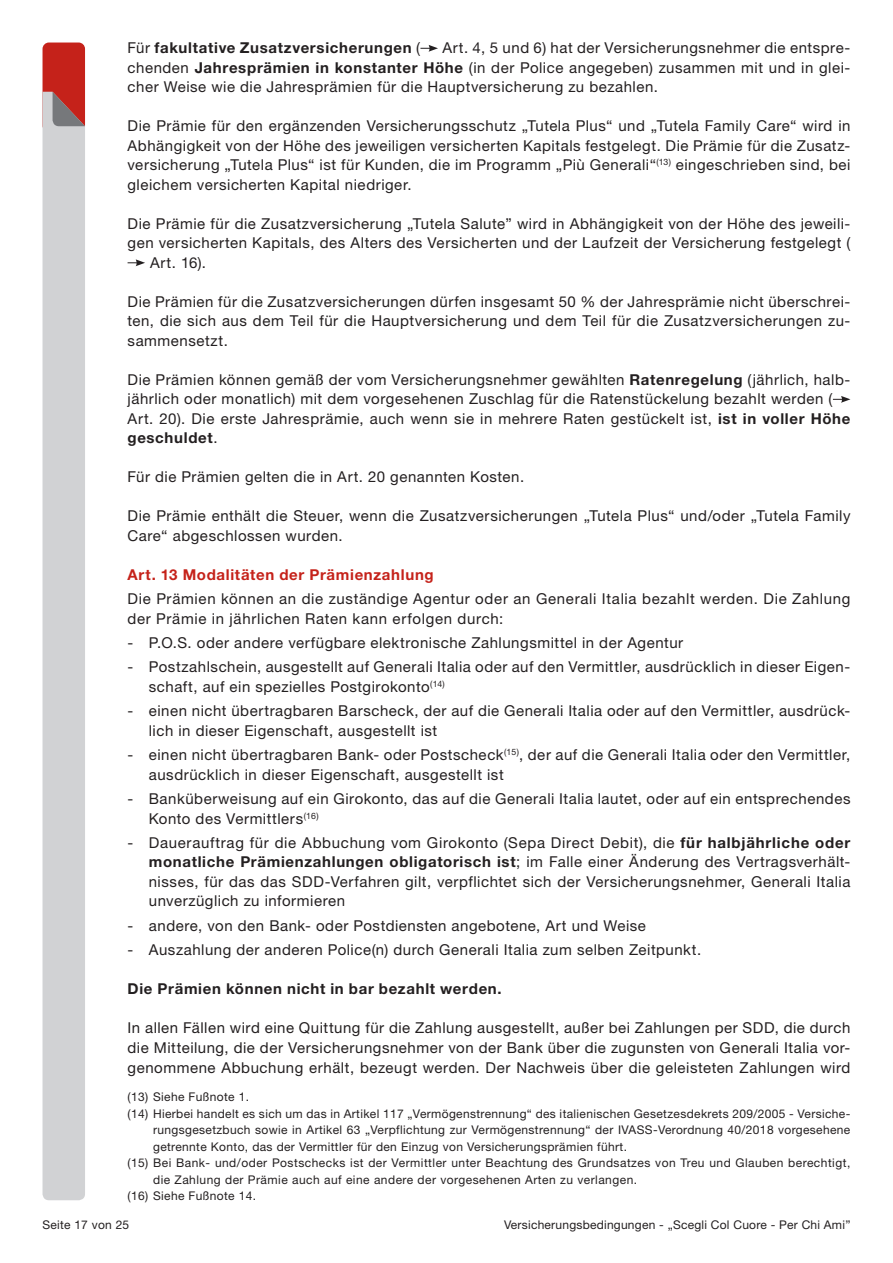
<style>
.page{position:relative;width:893px;height:1263px;background:#fff}
.page>*{position:absolute;margin:0;border:0;box-sizing:border-box;transform-origin:0 0}
.Testi{font:15px/19.5px "Helvetica Neue LT Std";letter-spacing:.035em;color:#231f20}
.Testi_primo_paragrafo{font:15px/19.5px "Helvetica Neue LT Std";letter-spacing:.045em;color:#231f20}
.Testi-2{font:700 15px "Helvetica Neue LT Std";letter-spacing:.045em;color:#231f20}
.Titoletto_rosso{font:700 15px "Helvetica Neue LT Std";letter-spacing:.045em;color:#c5221a}
.Note_testo{font:12px/16.5px "Helvetica Neue LT Std";letter-spacing:.04em;color:#231f20;text-align:justify}
.Note_testo-2{font:12px "Helvetica Neue LT Std";letter-spacing:.02em;color:#231f20}
.s1{font-weight:700}
.s2{font-weight:400}
</style>
<div class="page">
<div style="left:43px;top:43px;width:42px;height:89px;background:#c5221a;border-radius:6px"></div>
<div style="left:43px;top:92px;width:42px;height:1108px;background:#d1d2d4"></div>
<svg style="left:53px;top:92px;width:32px;height:34px"></svg>
<svg style="left:420px;top:45px;width:18px;height:7px"></svg>
<svg style="left:128px;top:259px;width:17px;height:7px"></svg>
<svg style="left:833px;top:396px;width:17px;height:7px"></svg>
<p class="Testi" style="left:128px;top:38px;width:724px;text-align:justify;text-indent:315px">Art. 4, 5 und 6) hat der Versicherungsnehmer die entspre&shy;chenden <span class="s1">Jahresprämien in konstanter Höhe</span> (in der Police angegeben) zusammen mit und in glei&shy;cher Weise wie die Jahresprämien für die Hauptversicherung zu bezahlen.</p>
<p class="Testi" style="left:128px;top:116px;width:724px;text-align:justify">Die Prämie für den ergänzenden Versicherungsschutz „Tutela Plus“ und „Tutela Family Care“ wird in Abhängigkeit von der Höhe des jeweiligen versicherten Kapitals festgelegt. Die Prämie für die Zusatz&shy;versicherung „Tutela Plus“ ist für Kunden, die im Programm „Più Generali“<sup>(13)</sup> eingeschrieben sind, bei gleichem versicherten Kapital niedriger.</p>
<p class="Testi" style="left:128px;top:213px;width:724px">Die Prämie für die Zusatzversicherung „Tutela Salute” wird in Abhängigkeit von der Höhe des jeweili-</p>
<p class="Testi" style="left:128px;top:233px;width:724px">gen versicherten Kapitals, des Alters des Versicherten und der Laufzeit der Versicherung festgelegt (</p>
<p class="Testi" style="left:150px;top:252px;width:57px">Art. 16).</p>
<p class="Testi" style="left:128px;top:291px;width:724px;text-align:justify">Die Prämien für die Zusatzversicherungen dürfen insgesamt 50 % der Jahresprämie nicht überschrei&shy;ten, die sich aus dem Teil für die Hauptversicherung und dem Teil für die Zusatzversicherungen zu&shy;sammensetzt.</p>
<p class="Testi" style="left:128px;top:369px;width:724px">Die Prämien können gemäß der vom Versicherungsnehmer gewählten <span class="s1">Ratenregelung</span> (jährlich, halb&shy;jährlich oder monatlich) mit dem vorgesehenen Zuschlag für die Ratenstückelung bezahlt werden ( Art. 20). Die erste Jahresprämie, auch wenn sie in mehrere Raten gestückelt ist, <span class="s1">ist in voller Höhe geschuldet</span>.</p>
<p class="Testi" style="left:128px;top:467px;width:398px">Für die Prämien gelten die in Art. 20 genannten Kosten.</p>
<p class="Testi" style="left:128px;top:506px;width:724px">Die Prämie enthält die Steuer, wenn die Zusatzversicherungen „Tutela Plus“ und/oder „Tutela Family<br>Care“ abgeschlossen wurden.</p>
<p class="Titoletto_rosso" style="left:128px;top:565px;width:308px">Art. 13 Modalitäten der Prämienzahlung</p>
<p class="Testi_primo_paragrafo" style="left:128px;top:589px;width:724px">Die Prämien können an die zuständige Agentur oder an Generali Italia bezahlt werden. Die Zahlung der Prämie in jährlichen Raten kann erfolgen durch:</p>
<p class="Testi" style="left:128px;top:633px;width:557px">- P.O.S. oder andere verfügbare elektronische Zahlungsmittel in der Agentur</p>
<p class="Testi" style="left:149px;top:657px;width:703px;text-indent:-21px">- Postzahlschein, ausgestellt auf Generali Italia oder auf den Vermittler, ausdrücklich in dieser Eigen&shy;schaft, auf ein spezielles Postgirokonto<sup>(14)</sup></p>
<p class="Testi" style="left:149px;top:701px;width:703px;text-indent:-21px">- einen nicht übertragbaren Barscheck, der auf die Generali Italia oder auf den Vermittler, ausdrück&shy;lich in dieser Eigenschaft, ausgestellt ist</p>
<p class="Testi" style="left:149px;top:745px;width:703px;text-indent:-21px">- einen nicht übertragbaren Bank- oder Postscheck<sup>(15)</sup>, der auf die Generali Italia oder den Vermittler, ausdrücklich in dieser Eigenschaft, ausgestellt ist</p>
<p class="Testi" style="left:149px;top:789px;width:703px;text-indent:-21px">- Banküberweisung auf ein Girokonto, das auf die Generali Italia lautet, oder auf ein entsprechendes<br>Konto des Vermittlers<sup>(16)</sup></p>
<p class="Testi" style="left:149px;top:833px;width:703px;text-align:justify;text-indent:-21px">- Dauerauftrag für die Abbuchung vom Girokonto (Sepa Direct Debit), die <span class="s1">für halbjährliche oder monatliche Prämienzahlungen obligatorisch ist</span>; im Falle einer Änderung des Vertragsverhält&shy;nisses, für das das SDD-Verfahren gilt, verpflichtet sich der Versicherungsnehmer, Generali Italia unverzüglich zu informieren</p>
<p class="Testi" style="left:128px;top:915px;width:520px">- andere, von den Bank- oder Postdiensten angebotene, Art und Weise</p>
<p class="Testi" style="left:128px;top:940px;width:575px">- Auszahlung der anderen Police(n) durch Generali Italia zum selben Zeitpunkt.</p>
<p class="Testi-2" style="left:128px;top:979px;width:376px">Die Prämien können nicht in bar bezahlt werden.</p>
<p class="Testi" style="left:128px;top:1018px;width:724px;line-height:20px;text-align:justify">In allen Fällen wird eine Quittung für die Zahlung ausgestellt, außer bei Zahlungen per SDD, die durch die Mitteilung, die der Versicherungsnehmer von der Bank über die zugunsten von Generali Italia vor&shy;genommene Abbuchung erhält, bezeugt werden. Der Nachweis über die geleisteten Zahlungen wird</p>
<p class="Note_testo" style="left:128px;top:1088px;width:123px">(13) Siehe Fußnote 1.</p>
<p class="Note_testo" style="left:153px;top:1105px;width:699px;text-indent:-26px">(14) Hierbei handelt es sich um das in Artikel 117 „Vermögenstrennung“ des italienischen Gesetzesdekrets 209/2005 - Versiche&shy;rungsgesetzbuch sowie in Artikel 63 „Verpflichtung zur Vermögenstrennung“ der IVASS-Verordnung 40/2018 vorgesehene getrennte Konto, das der Vermittler für den Einzug von Versicherungsprämien führt.</p>
<p class="Note_testo" style="left:153px;top:1154px;width:699px;text-indent:-26px">(15) Bei Bank- und/oder Postschecks ist der Vermittler unter Beachtung des Grundsatzes von Treu und Glauben berechtigt, die Zahlung der Prämie auch auf eine andere der vorgesehenen Arten zu verlangen.</p>
<p class="Note_testo" style="left:128px;top:1187px;width:130px">(16) Siehe Fußnote 14.</p>
<p class="Testi-2" style="left:128px;top:39px;width:294px"><span class="s2">Für</span> fakultative Zusatzversicherungen <span class="s2">(</span></p>
<p class="Note_testo-2" style="left:43px;top:1217px;width:88px">Seite 17 von 25</p>
<p class="Note_testo-2" style="left:504px;top:1217px;width:348px">Versicherungsbedingungen - „Scegli Col Cuore - Per Chi Ami”</p>
</div>
